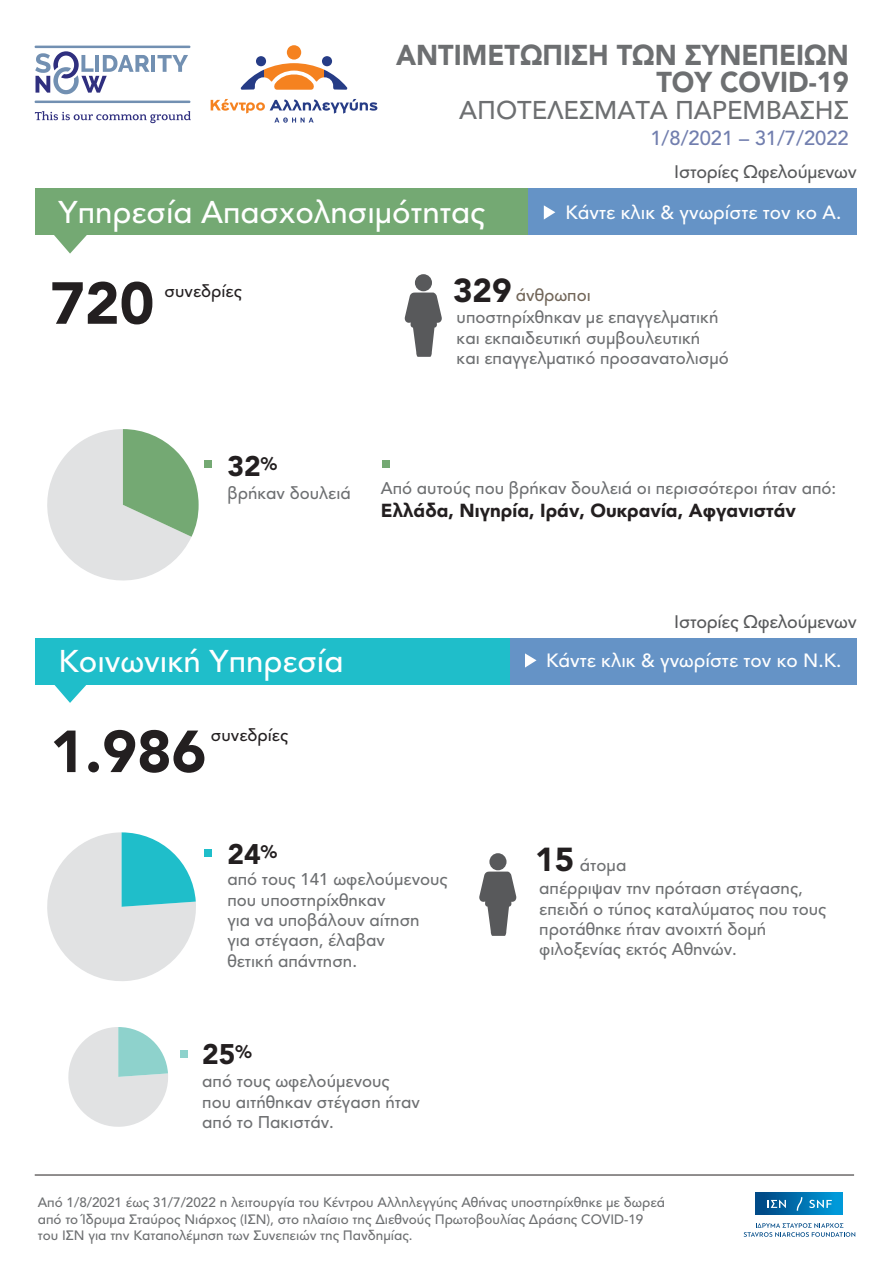
<style>
.page{position:relative;width:893px;height:1263px;background:#fff}
.page>*{position:absolute;margin:0;border:0;box-sizing:border-box;transform-origin:0 0}
.t1{font:900 58.65px "Avenir Greek";color:#231f20}
.t2{font:900 33px "Avenir Greek";color:#231f20}
.t3{font:500 31.2px "Avenir Greek";color:#fff}
.t4{font:900 28.5px/27px "Avenir Greek";color:#6d6f71;text-align:right;scale:.95 1}
.t5{font:900 28.2px "Avenir Greek";color:#231f20}
.t6{font:500 25.5px "Avenir Greek";color:#6d6f71}
.t7{font:500 20.1px "Avenir Greek";color:#717eae}
.t8{font:500 19.05px "Avenir Greek";color:#fff}
.t9{font:900 18.75px "Avenir Greek";color:#231f20}
.t10{font:500 18px "Avenir Greek";letter-spacing:-.015em;color:#58595b}
.t11{font:500 16.95px/20.2px "Avenir Greek";color:#6d6f71}
.t12{font:500 16.95px "Avenir Greek";color:#231f20}
.t13{font:500 16.95px "Avenir Greek";color:#716558}
.t14{font:500 13.5px/16.2px "Avenir Greek";color:#6d6f71}
</style>
<div class="page">
<div style="left:35px;top:188px;width:822px;height:47px;background:#74a973"></div>
<svg style="left:47px;top:832px;width:149px;height:149px"></svg>
<svg style="left:68px;top:1027px;width:100px;height:100px"></svg>
<div style="left:489px;top:853px;width:17px;height:17px;background:#58595b;border-radius:50%"></div>
<svg style="left:479px;top:871px;width:38px;height:65px"></svg>
<div style="left:415px;top:274px;width:17px;height:17px;background:#58595b;border-radius:50%"></div>
<svg style="left:404px;top:293px;width:38px;height:64px"></svg>
<div style="left:204px;top:849px;width:8px;height:7px;background:#1fbeca"></div>
<div style="left:180px;top:1050px;width:8px;height:8px;background:#8ed2cc"></div>
<svg style="left:47px;top:429px;width:152px;height:152px"></svg>
<div style="left:204px;top:460px;width:8px;height:8px;background:#74a973"></div>
<div style="left:382px;top:460px;width:8px;height:8px;background:#74a973"></div>
<svg style="left:54px;top:235px;width:33px;height:19px"></svg>
<div style="left:35px;top:637px;width:822px;height:47px;background:#1fbeca"></div>
<div style="left:529px;top:188px;width:328px;height:47px;background:#6593c6"></div>
<div style="left:510px;top:637px;width:347px;height:47px;background:#6593c6"></div>
<svg style="left:53px;top:684px;width:35px;height:19px"></svg>
<svg style="left:544px;top:205px;width:11px;height:15px"></svg>
<svg style="left:525px;top:653px;width:11px;height:15px"></svg>
<hr style="left:152px;top:55px;width:3px;height:17px;background:#7290b2">
<svg style="left:157px;top:55px;width:31px;height:17px"></svg>
<svg style="left:35px;top:111px;width:156px;height:12px"></svg>
<svg style="left:35px;top:51px;width:115px;height:43px"></svg>
<hr style="left:35px;top:46px;width:155px;height:2px;background:#7290b2">
<hr style="left:35px;top:101px;width:155px;height:2px;background:#7290b2">
<svg style="left:744px;top:1223px;width:111px;height:14px"></svg>
<div style="left:756px;top:1193px;width:87px;height:22px;background:linear-gradient(to right,#014480,#01a0df)"></div>
<svg style="left:767px;top:1200px;width:19px;height:8px"></svg>
<svg style="left:809px;top:1200px;width:23px;height:8px"></svg>
<svg style="left:797px;top:1197px;width:5px;height:14px"></svg>
<hr style="left:35px;top:1174px;width:819px;height:1px;background:#231f20">
<svg style="left:241px;top:45px;width:106px;height:45px"></svg>
<svg style="left:211px;top:99px;width:166px;height:24px"></svg>
<p class="t4" style="left:396px;top:42px;width:478px">ΑΝΤΙΜΕΤΩΠΙΣΗ ΤΩΝ ΣΥΝΕΠΕΙΩΝ<br>ΤΟΥ COVID-19</p>
<p class="t6" style="left:459px;top:96px;width:391px">ΑΠΟΤΕΛΕΣΜΑΤΑ ΠΑΡΕΜΒΑΣΗΣ</p>
<p class="t7" style="left:650px;top:127px;width:200px">1/8/2021 – 31/7/2022</p>
<p class="t3" style="left:59px;top:194px;width:428px">Υπηρεσία Απασχολησιµότητας</p>
<p class="t10" style="left:674px;top:162px;width:184px">Iστορίες Ωφελούµενων</p>
<p class="t8" style="left:566px;top:202px;width:277px">Κάντε κλικ &amp; γνωρίστε τον κο Α.</p>
<p class="t1" style="left:50px;top:270px;width:106px">720</p>
<p class="t12" style="left:165px;top:281px;width:79px">συνεδρίες</p>
<p class="t2" style="left:453px;top:271px;width:60px">329</p>
<p class="t11" style="left:457px;top:308px;width:274px">υποστηρίχθηκαν µε επαγγελµατική και εκπαιδευτική συµβουλευτική<br>και επαγγελµατικό προσανατολισµό</p>
<p class="t13" style="left:516px;top:285px;width:76px">άνθρωποι</p>
<p class="t5" style="left:227px;top:450px;width:51px">32<sup>%</sup></p>
<p class="t11" style="left:227px;top:484px;width:125px">βρήκαν δουλειά</p>
<p class="t11" style="left:381px;top:479px;width:457px">Από αυτούς που βρήκαν δουλειά οι περισσότεροι ήταν από:</p>
<p class="t9" style="left:381px;top:500px;width:417px">Ελλάδα, Νιγηρία, Ιράν, Ουκρανία, Αφγανιστάν</p>
<p class="t3" style="left:59px;top:644px;width:286px">Κοινωνική Υπηρεσία</p>
<p class="t3" style="left:69px;top:645px;width:194px">Social Service</p>
<p class="t12" style="left:211px;top:726px;width:79px">συνεδρίες</p>
<p class="t1" style="left:50px;top:718px;width:158px">1.986</p>
<p class="t10" style="left:674px;top:612px;width:184px">Iστορίες Ωφελούµενων</p>
<p class="t8" style="left:546px;top:650px;width:297px">Κάντε κλικ &amp; γνωρίστε τον κο N.K.</p>
<p class="t5" style="left:227px;top:838px;width:51px">24<sup>%</sup></p>
<p class="t11" style="left:227px;top:870px;width:222px">από τους 141 ωφελούµενους που υποστηρίχθηκαν<br>για να υποβάλουν αίτηση<br>για στέγαση, έλαβαν<br>θετική απάντηση.</p>
<p class="t5" style="left:202px;top:1038px;width:51px">25<sup>%</sup></p>
<p class="t11" style="left:202px;top:1072px;width:219px">από τους ωφελούµενους που αιτήθηκαν στέγαση ήταν από το Πακιστάν.</p>
<p class="t2" style="left:535px;top:840px;width:41px">15</p>
<p class="t11" style="left:580px;top:855px;width:48px">άτοµα</p>
<p class="t11" style="left:539px;top:879px;width:289px">απέρριψαν την πρόταση στέγασης, επειδή ο τύπος καταλύµατος που τους προτάθηκε ήταν ανοιχτή δοµή φιλοξενίας εκτός Αθηνών.</p>
<p class="t14" style="left:38px;top:1195px;width:629px">Από 1/8/2021 έως 31/7/2022 η λειτουργία του Κέντρου Αλληλεγγύης Αθήνας υποστηρίχθηκε µε δωρεά από το Ίδρυµα Σταύρος Νιάρχος (ΙΣΝ), στο πλαίσιο της ∆ιεθνούς Πρωτοβουλίας ∆ράσης COVID-19 του ΙΣΝ για την Καταπολέµηση των Συνεπειών της Πανδηµίας.</p>
</div>
